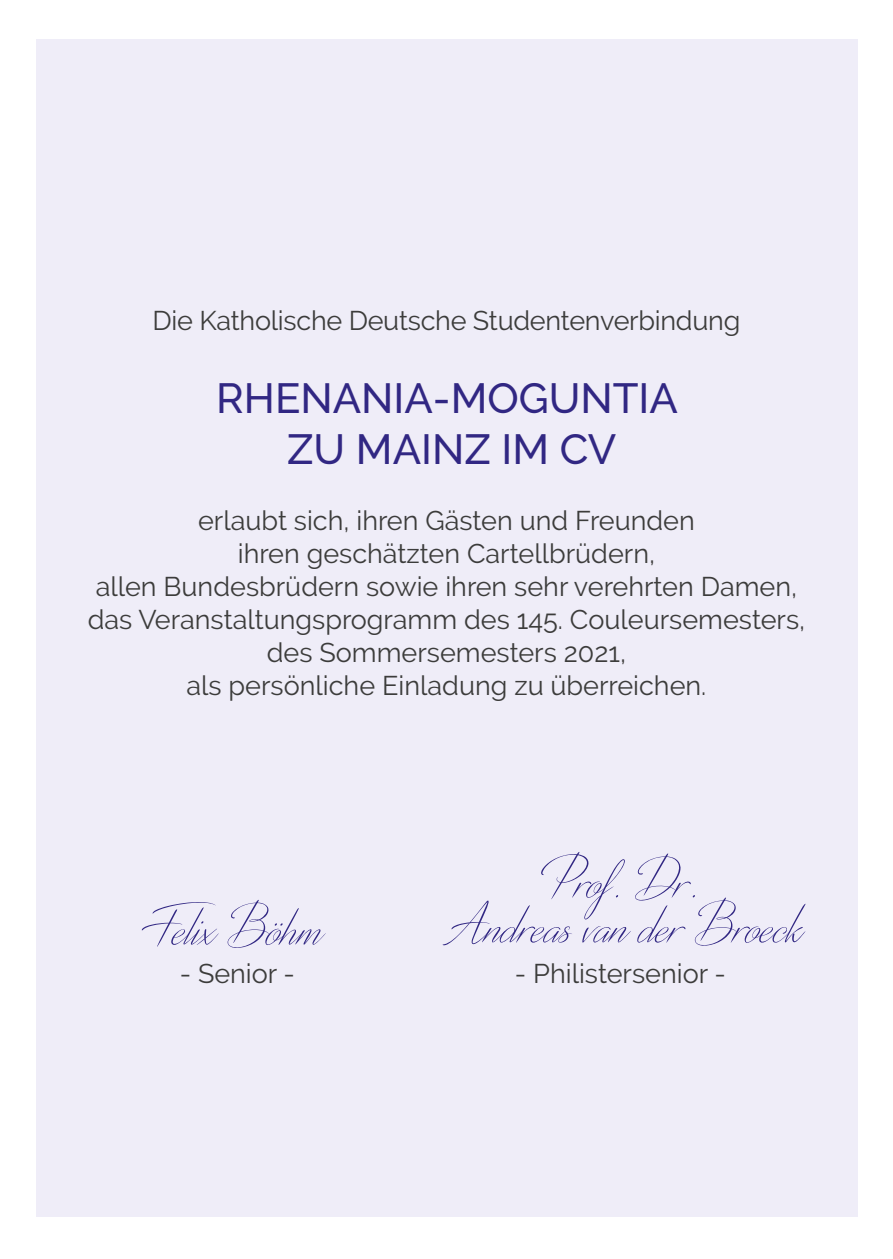
<style>
.page{position:relative;width:893px;height:1259px;background:#fff}
.page>*{position:absolute;margin:0;border:0;box-sizing:border-box;transform-origin:0 0}
.t1{font:66px "Distant Stroke";color:#312783}
.t2{font:500 42px/50.4px "Raleway";color:#312783;text-align:center}
.t3{font:27px/33px "Raleway";color:#3c3c3b;text-align:center}
</style>
<div class="page">
<div style="left:36px;top:39px;width:821px;height:1177px;background:#efedf8"></div>
<p class="t3" style="left:153px;top:304px;width:589px">Die Katholische Deutsche Studentenverbindung</p>
<h2 class="t2" style="left:216px;top:373px;width:463px">RHENANIA-MOGUNTIA<br>ZU MAINZ IM CV</h2>
<p class="t3" style="left:88px;top:503px;width:719px">erlaubt sich, ihren Gästen und Freunden<br>ihren geschätzten Cartellbrüdern,<br>allen Bundesbrüdern sowie ihren sehr verehrten Damen, das Veranstaltungsprogramm des 145. Couleursemesters, des Sommersemesters 2021,<br>als persönliche Einladung zu überreichen.</p>
<h1 class="t1" style="left:152px;top:893px;width:172px">Felix Böhm</h1>
<p class="t3" style="left:180px;top:956px;width:117px">- Senior -</p>
<h1 class="t1" style="left:548px;top:846px;width:154px">Prof. Dr.</h1>
<h1 class="t1" style="left:447px;top:891px;width:357px">Andreas van der Broeck</h1>
<p class="t3" style="left:515px;top:956px;width:212px">- Philistersenior -</p>
</div>
